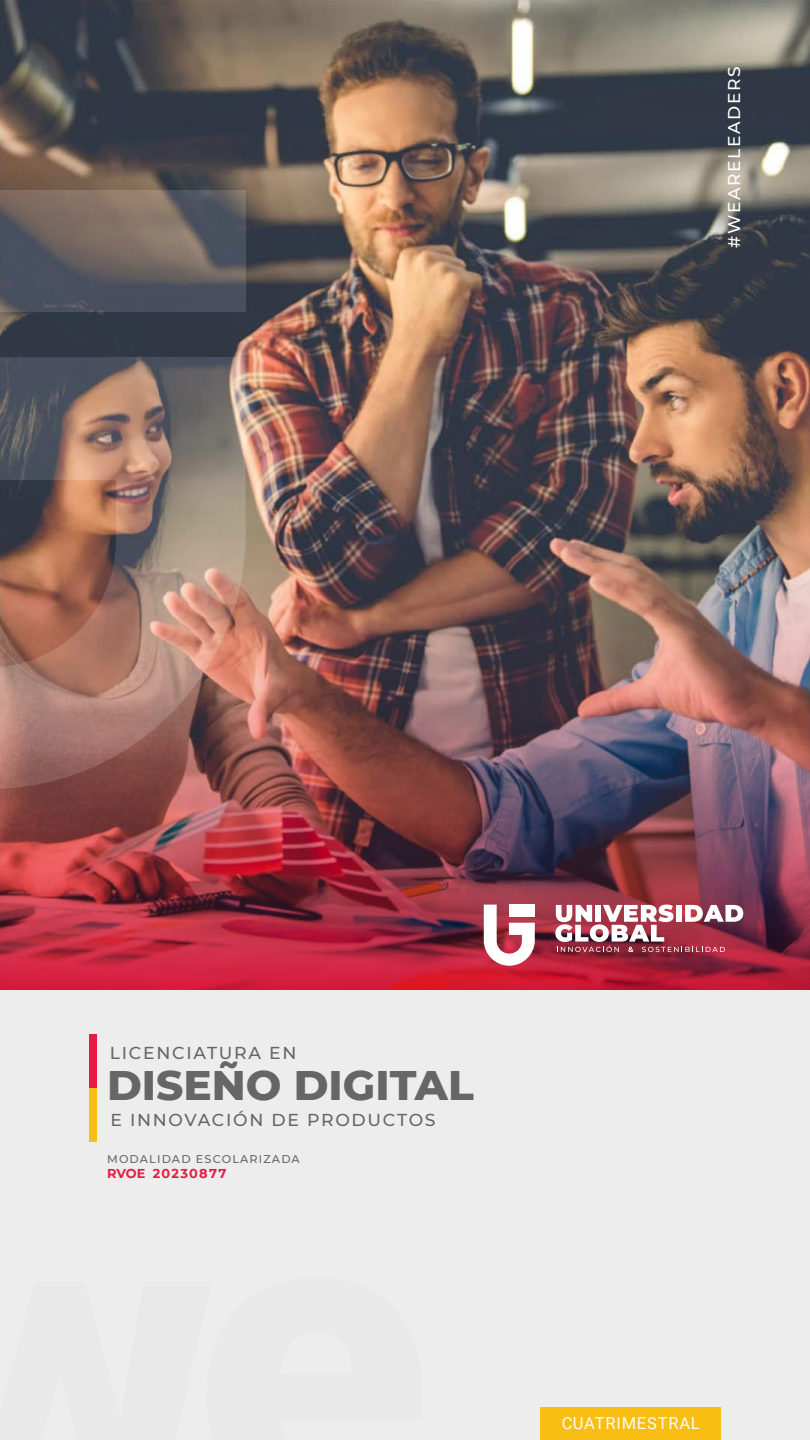
<style>
.page{position:relative;width:810px;height:1440px;background:#fff}
.page>*{position:absolute;margin:0;border:0;box-sizing:border-box;transform-origin:0 0}
.t1{font:800 42.15px "Montserrat";color:#666}
.t2{font:500 17.25px "Montserrat";letter-spacing:.1em;color:#666}
.t3{font:500 17.02px "Montserrat";letter-spacing:.1em;color:#fff}
.t4{font:16.5px "Roboto";letter-spacing:.05em;color:#fff}
.t5{font:700 12.9px "Montserrat";letter-spacing:.1em;color:#e81a44}
.t6{font:500 11.25px "Montserrat";letter-spacing:.1em;color:#666}
</style>
<div class="page">
<img style="left:0;top:0;width:810px;height:419px">
<img style="left:0;top:419px;width:810px;height:571px">
<div style="left:0;top:990px;width:810px;height:450px;background:#ededed"></div>
<div style="left:89px;top:1088px;width:7px;height:54px;background:#f8be14"></div>
<div style="left:89px;top:1035px;width:7px;height:53px;background:#e81a44"></div>
<div style="left:541px;top:1408px;width:180px;height:32px;background:#f8be14"></div>
<img style="left:0;top:175px;width:246px;height:614px">
<svg style="left:555px;top:905px;width:188px;height:47px"></svg>
<svg style="left:484px;top:905px;width:51px;height:61px"></svg>
<p class="t3" style="left:722px;top:248px;width:183px;rotate:-90deg">#WEARELEADERS</p>
<p class="t2" style="left:110px;top:1041px;width:188px">LICENCIATURA EN</p>
<h1 class="t1" style="left:107px;top:1054px;width:368px">DISEÑO DIGITAL</h1>
<p class="t2" style="left:110px;top:1108px;width:327px">E INNOVACIÓN DE PRODUCTOS</p>
<p class="t6" style="left:107px;top:1151px;width:194px">MODALIDAD ESCOLARIZADA</p>
<p class="t5" style="left:107px;top:1165px;width:121px">RVOE 20230877</p>
<p class="t4" style="left:561px;top:1412px;width:140px">CUATRIMESTRAL</p>
</div>
